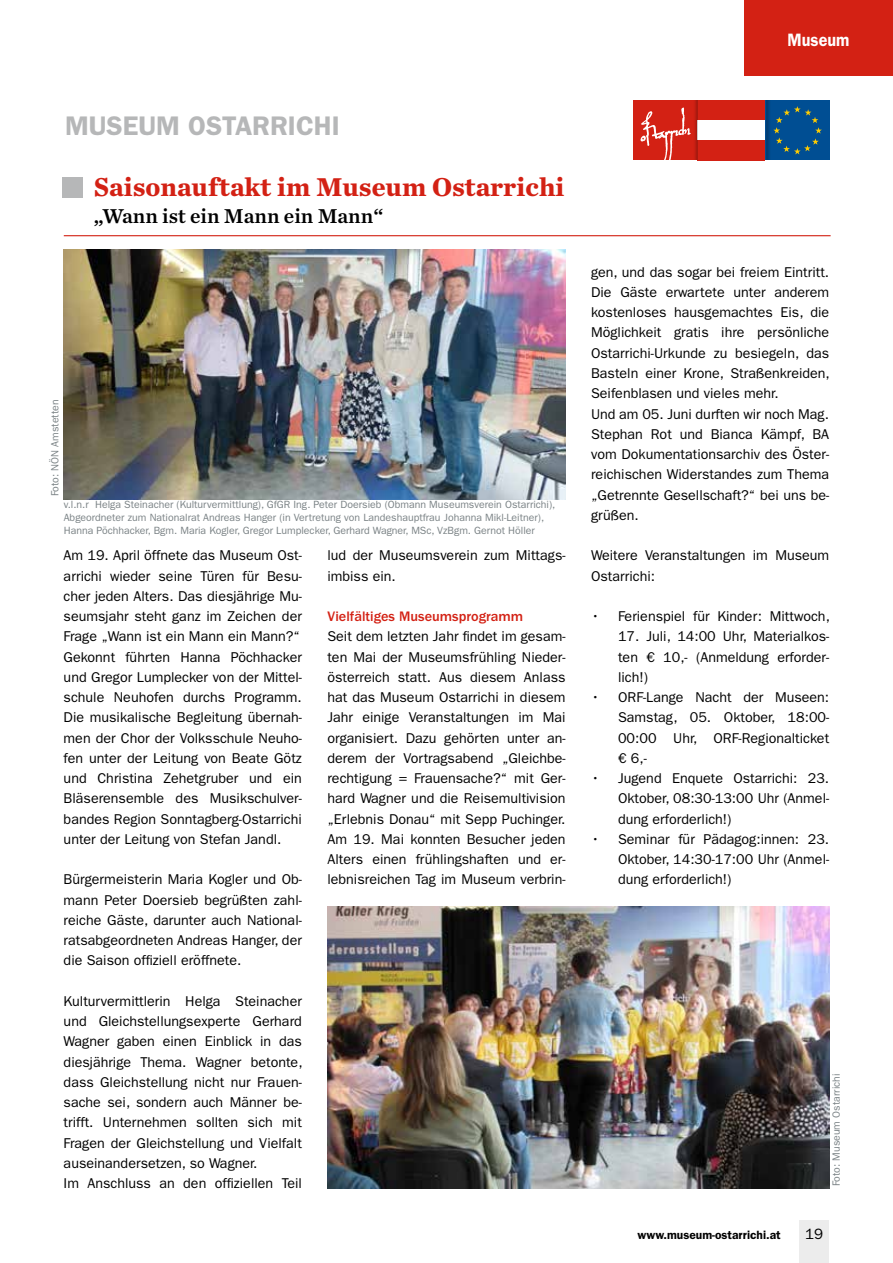
<style>
.page{position:relative;width:893px;height:1263px;background:#fff}
.page>*{position:absolute;margin:0;border:0;box-sizing:border-box;transform-origin:0 0}
.t1{font:700 27px "Chronicle Text G1";color:#d32114}
.t2{font:600 27px "ITC Franklin Gothic Std";color:#b6b7b8}
.t3{font:21px "Chronicle Text G1 Semi";color:#000}
.t4{font:600 18px "ITC Franklin Gothic Std";color:#fff;scale:.9 1}
.t5{font:15px "ITC Franklin Gothic Std";color:#000}
.t6{font:14.25px/20.2px "ITC Franklin Gothic Std";color:#000;text-align:justify}
.t7{font:500 14.25px "ITC Franklin Gothic Std";color:#d32114}
.t8{font:600 12px "ITC Franklin Gothic Std";color:#000}
.t9{font:10.5px/12.6px "ITC Franklin Gothic Std";color:#7a8285}
</style>
<div class="page">
<hr style="left:0;top:0;width:1px;height:1249px;background:#f6f6f6">
<div style="left:799px;top:1220px;width:30px;height:43px;background:#ececec"></div>
<div style="left:744px;top:0;width:149px;height:75px;background:#d32114"></div>
<div style="left:765px;top:100px;width:64px;height:60px;background:#004e93"></div>
<div style="left:633px;top:100px;width:64px;height:60px;background:#d32114"></div>
<div style="left:697px;top:100px;width:68px;height:20px;background:#d32114"></div>
<div style="left:697px;top:140px;width:68px;height:20px;background:#d32114"></div>
<svg style="left:695px;top:100px;width:3px;height:60px"></svg>
<svg style="left:766px;top:100px;width:4px;height:60px"></svg>
<svg style="left:773px;top:106px;width:49px;height:48px"></svg>
<svg style="left:640px;top:107px;width:51px;height:53px"></svg>
<div style="left:63px;top:177px;width:20px;height:20px;background:#b6b7b8"></div>
<hr style="left:64px;top:235px;width:767px;height:1px;background:#d32114">
<img style="left:64px;top:249px;width:502px;height:251px">
<img style="left:327px;top:906px;width:502px;height:282px">
<p class="t4" style="left:788px;top:29px;width:70px">Museum</p>
<h1 class="t2" style="left:65px;top:109px;width:276px">MUSEUM OSTARRICHI</h1>
<h1 class="t1" style="left:94px;top:165px;width:472px">Saisonauftakt im Museum Ostarrichi</h1>
<h2 class="t3" style="left:94px;top:199px;width:291px">„Wann ist ein Mann ein Mann“</h2>
<p class="t9" style="left:49px;top:496px;width:98px;rotate:-90deg">Foto: NÖN Amstetten</p>
<p class="t9" style="left:64px;top:499px;width:493px">v.l.n.r Helga Steinacher (Kulturvermittlung), GfGR Ing. Peter Doersieb (Obmann Museumsverein Ostarrichi),<br>Abgeordneter zum Nationalrat Andreas Hanger (in Vertretung von Landeshauptfrau Johanna Mikl-Leitner),<br>Hanna Pöchhacker, Bgm. Maria Kogler, Gregor Lumplecker, Gerhard Wagner, MSc, VzBgm. Gernot Höller</p>
<p class="t6" style="left:64px;top:545px;width:240px;text-align:left">Am 19. April öffnete das Museum Ost&shy;arrichi wieder seine Türen für Besu&shy;cher jeden Alters. Das diesjährige Mu&shy;seumsjahr steht ganz im Zeichen der Frage „Wann ist ein Mann ein Mann?“ Gekonnt führten Hanna Pöchhacker und Gregor Lumplecker von der Mittel&shy;schule Neuhofen durchs Programm.<br>Die musikalische Begleitung übernah&shy;men der Chor der Volksschule Neuho&shy;fen unter der Leitung von Beate Götz und Christina Zehetgruber und ein Bläserensemble des Musikschulver&shy;bandes Region Sonntagberg-Ostarrichi unter der Leitung von Stefan Jandl.</p>
<p class="t6" style="left:64px;top:869px;width:240px">Bürgermeisterin Maria Kogler und Ob&shy;mann Peter Doersieb begrüßten zahl&shy;reiche Gäste, darunter auch National&shy;ratsabgeordneten Andreas Hanger, der die Saison offiziell eröffnete.</p>
<p class="t6" style="left:64px;top:991px;width:240px;text-align:left">Kulturvermittlerin Helga Steinacher und Gleichstellungsexperte Gerhard Wagner gaben einen Einblick in das diesjährige Thema. Wagner betonte, dass Gleichstellung nicht nur Frauen&shy;sache sei, sondern auch Männer be&shy;trifft. Unternehmen sollten sich mit Fragen der Gleichstellung und Vielfalt auseinandersetzen, so Wagner.<br>Im Anschluss an den offiziellen Teil</p>
<p class="t6" style="left:327px;top:545px;width:240px">lud der Museumsverein zum Mittags&shy;imbiss ein.</p>
<p class="t7" style="left:327px;top:608px;width:197px">Vielfältiges Museumsprogramm</p>
<p class="t6" style="left:327px;top:626px;width:240px">Seit dem letzten Jahr findet im gesam&shy;ten Mai der Museumsfrühling Nieder&shy;österreich statt. Aus diesem Anlass hat das Museum Ostarrichi in diesem Jahr einige Veranstaltungen im Mai organisiert. Dazu gehörten unter an&shy;derem der Vortragsabend „Gleichbe&shy;rechtigung = Frauensache?“ mit Ger&shy;hard Wagner und die Reisemultivision „Erlebnis Donau“ mit Sepp Puchinger.<br>Am 19. Mai konnten Besucher jeden Alters einen frühlingshaften und er&shy;lebnisreichen Tag im Museum verbrin-</p>
<p class="t6" style="left:591px;top:262px;width:240px;text-align:left">gen, und das sogar bei freiem Eintritt.<br>Die Gäste erwartete unter anderem kostenloses hausgemachtes Eis, die Möglichkeit gratis ihre persönliche Ostarrichi-Urkunde zu besiegeln, das Basteln einer Krone, Straßenkreiden, Seifenblasen und vieles mehr.<br>Und am 05. Juni durften wir noch Mag.<br>Stephan Rot und Bianca Kämpf, BA vom Dokumentationsarchiv des Öster&shy;reichischen Widerstandes zum Thema „Getrennte Gesellschaft?“ bei uns be&shy;grüßen.</p>
<p class="t6" style="left:591px;top:545px;width:240px">Weitere Veranstaltungen im Museum<br>Ostarrichi:</p>
<p class="t6" style="left:591px;top:606px;width:240px">• Ferienspiel für Kinder: Mittwoch,</p>
<p class="t6" style="left:618px;top:626px;width:213px">17. Juli, 14:00 Uhr, Materialkos&shy;ten € 10,- (Anmeldung erforder&shy;lich!)</p>
<p class="t6" style="left:618px;top:687px;width:213px;text-indent:-27px">• ORF-Lange Nacht der Museen:<br>Samstag, 05. Oktober, 18:00- 00:00 Uhr, ORF-Regionalticket € 6,-</p>
<p class="t6" style="left:618px;top:768px;width:213px;text-indent:-27px">• Jugend Enquete Ostarrichi: 23.<br>Oktober, 08:30-13:00 Uhr (Anmel&shy;dung erforderlich!)</p>
<p class="t6" style="left:618px;top:829px;width:213px;text-indent:-27px">• Seminar für Pädagog:innen: 23.<br>Oktober, 14:30-17:00 Uhr (Anmel&shy;dung erforderlich!)</p>
<p class="t9" style="left:830px;top:1186px;width:114px;rotate:-90deg">Foto: Museum Ostarrichi</p>
<p class="t8" style="left:638px;top:1228px;width:145px">www.museum-ostarrichi.at</p>
<p class="t5" style="left:805px;top:1225px;width:19px">19</p>
</div>
